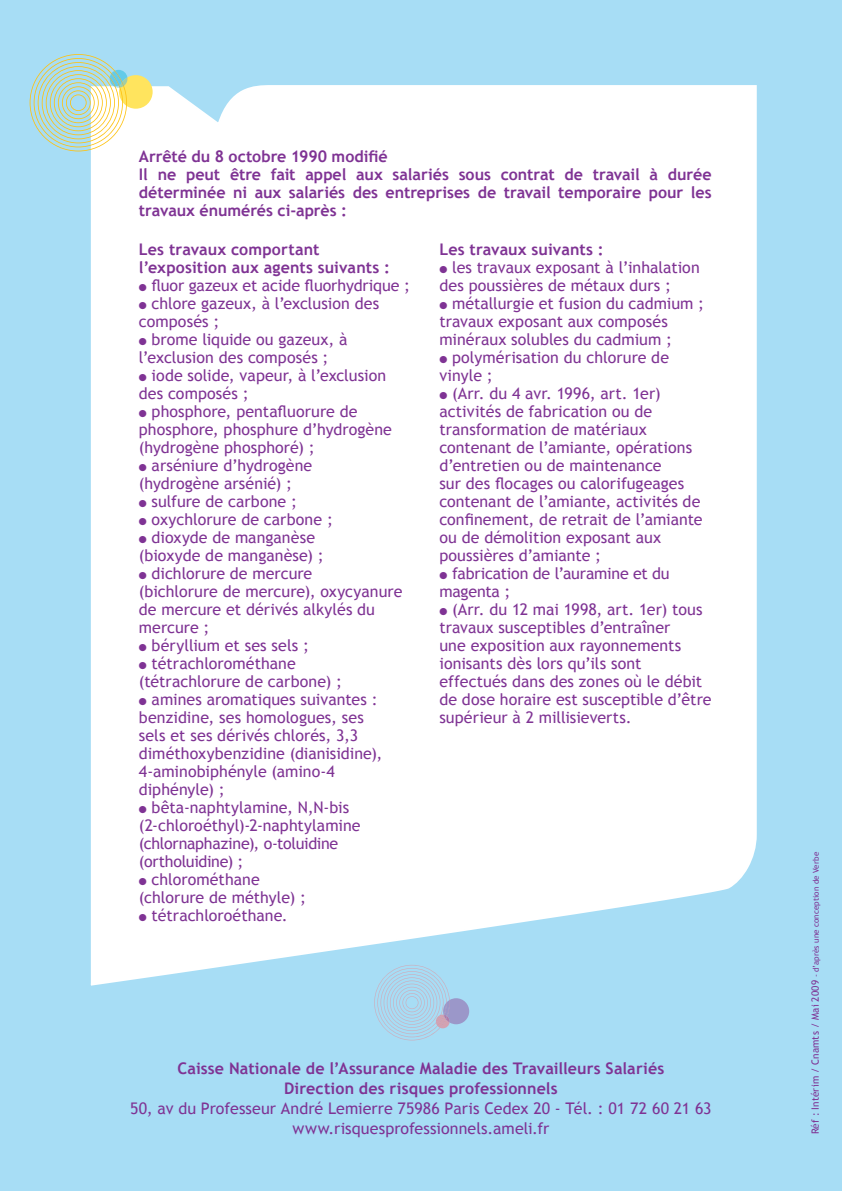
<style>
.page{position:relative;width:842px;height:1191px;background:#a7ddf5}
.page>*{position:absolute;margin:0;border:0;box-sizing:border-box;transform-origin:0 0}
.t1{font:16px/18px "Trebuchet MS";color:#7f3394}
.t2{font:700 16px/18px "Trebuchet MS";color:#7f3394}
.t3{font:8px "Trebuchet MS";letter-spacing:.015em;color:#7f3394}
.s1{font-size:10px}
</style>
<div class="page">
<div style="left:91px;top:85px;width:666px;height:900px;background:#fff"></div>
<svg style="left:374px;top:964px;width:95px;height:76px"></svg>
<div style="left:119px;top:75px;width:34px;height:34px;background:#ffe45e;border-radius:50%"></div>
<svg style="left:30px;top:54px;width:97px;height:97px"></svg>
<p class="t2" style="left:139px;top:147px;width:574px">Arrêté du 8 octobre 1990 modifié<br>Il ne peut être fait appel aux salariés sous contrat de travail à durée déterminée ni aux salariés des entreprises de travail temporaire pour les travaux énumérés ci-après :</p>
<p class="t2" style="left:139px;top:240px;width:253px">Les travaux comportant l’exposition aux agents suivants :</p>
<p class="t1" style="left:139px;top:276px;width:273px">● fluor gazeux et acide fluorhydrique ;</p>
<p class="t1" style="left:139px;top:294px;width:242px">● chlore gazeux, à l’exclusion des composés ;</p>
<p class="t1" style="left:139px;top:330px;width:210px">● brome liquide ou gazeux, à l’exclusion des composés ;</p>
<p class="t1" style="left:139px;top:366px;width:249px">● iode solide, vapeur, à l’exclusion des composés ;</p>
<p class="t1" style="left:139px;top:402px;width:254px">● phosphore, pentafluorure de phosphore, phosphure d’hydrogène (hydrogène phosphoré) ;</p>
<p class="t1" style="left:139px;top:456px;width:175px">● arséniure d’hydrogène (hydrogène arsénié) ;</p>
<p class="t1" style="left:139px;top:492px;width:160px">● sulfure de carbone ;</p>
<p class="t1" style="left:139px;top:510px;width:195px">● oxychlorure de carbone ;</p>
<p class="t1" style="left:139px;top:528px;width:186px">● dioxyde de manganèse (bioxyde de manganèse) ;</p>
<p class="t1" style="left:139px;top:564px;width:265px">● dichlorure de mercure<br>(bichlorure de mercure), oxycyanure de mercure et dérivés alkylés du mercure ;</p>
<p class="t1" style="left:139px;top:636px;width:172px">● béryllium et ses sels ;</p>
<p class="t1" style="left:139px;top:654px;width:205px">● tétrachlorométhane (tétrachlorure de carbone) ;</p>
<p class="t1" style="left:139px;top:690px;width:245px">● amines aromatiques suivantes : benzidine, ses homologues, ses sels et ses dérivés chlorés, 3,3 diméthoxybenzidine (dianisidine),<br>4-aminobiphényle (amino-4 diphényle) ;</p>
<p class="t1" style="left:139px;top:798px;width:223px">● bêta-naphtylamine, N,N-bis (2-chloroéthyl)-2-naphtylamine (chlornaphazine), o-toluidine (ortholuidine) ;</p>
<p class="t1" style="left:139px;top:870px;width:168px">● chlorométhane (chlorure de méthyle) ;</p>
<p class="t1" style="left:139px;top:906px;width:150px">● tétrachloroéthane.</p>
<p class="t2" style="left:439px;top:240px;width:166px">Les travaux suivants :</p>
<p class="t1" style="left:439px;top:258px;width:262px">● les travaux exposant à l’inhalation des poussières de métaux durs ;</p>
<p class="t1" style="left:439px;top:294px;width:266px">● métallurgie et fusion du cadmium ; travaux exposant aux composés minéraux solubles du cadmium ;</p>
<p class="t1" style="left:439px;top:348px;width:231px">● polymérisation du chlorure de vinyle ;</p>
<p class="t1" style="left:439px;top:384px;width:265px">● (Arr. du 4 avr. 1996, art. 1er) activités de fabrication ou de transformation de matériaux contenant de l’amiante, opérations d’entretien ou de maintenance<br>sur des flocages ou calorifugeages contenant de l’amiante, activités de confinement, de retrait de l’amiante ou de démolition exposant aux poussières d’amiante ;</p>
<p class="t1" style="left:439px;top:564px;width:232px">● fabrication de l’auramine et du magenta ;</p>
<p class="t1" style="left:439px;top:600px;width:274px">● (Arr. du 12 mai 1998, art. 1er) tous travaux susceptibles d’entraîner<br>une exposition aux rayonnements ionisants dès lors qu’ils sont effectués dans des zones où le débit de dose horaire est susceptible d’être supérieur à 2 millisieverts.</p>
<p class="t2" style="left:178px;top:1058px;width:488px;line-height:20px;text-align:center">Caisse Nationale de l’Assurance Maladie des Travailleurs Salariés<br>Direction des risques professionnels</p>
<p class="t1" style="left:130px;top:1098px;width:583px;line-height:20px;text-align:center">50, av du Professeur André Lemierre 75986 Paris Cedex 20 - Tél. : 01 72 60 21 63 www.risquesprofessionnels.ameli.fr</p>
<p class="t3" style="left:811px;top:1134px;width:284px;rotate:-90deg"><span class="s1">Réf : Intérim / Cnamts / Mai 2009</span> - d’après une conception de Verbe</p>
</div>
